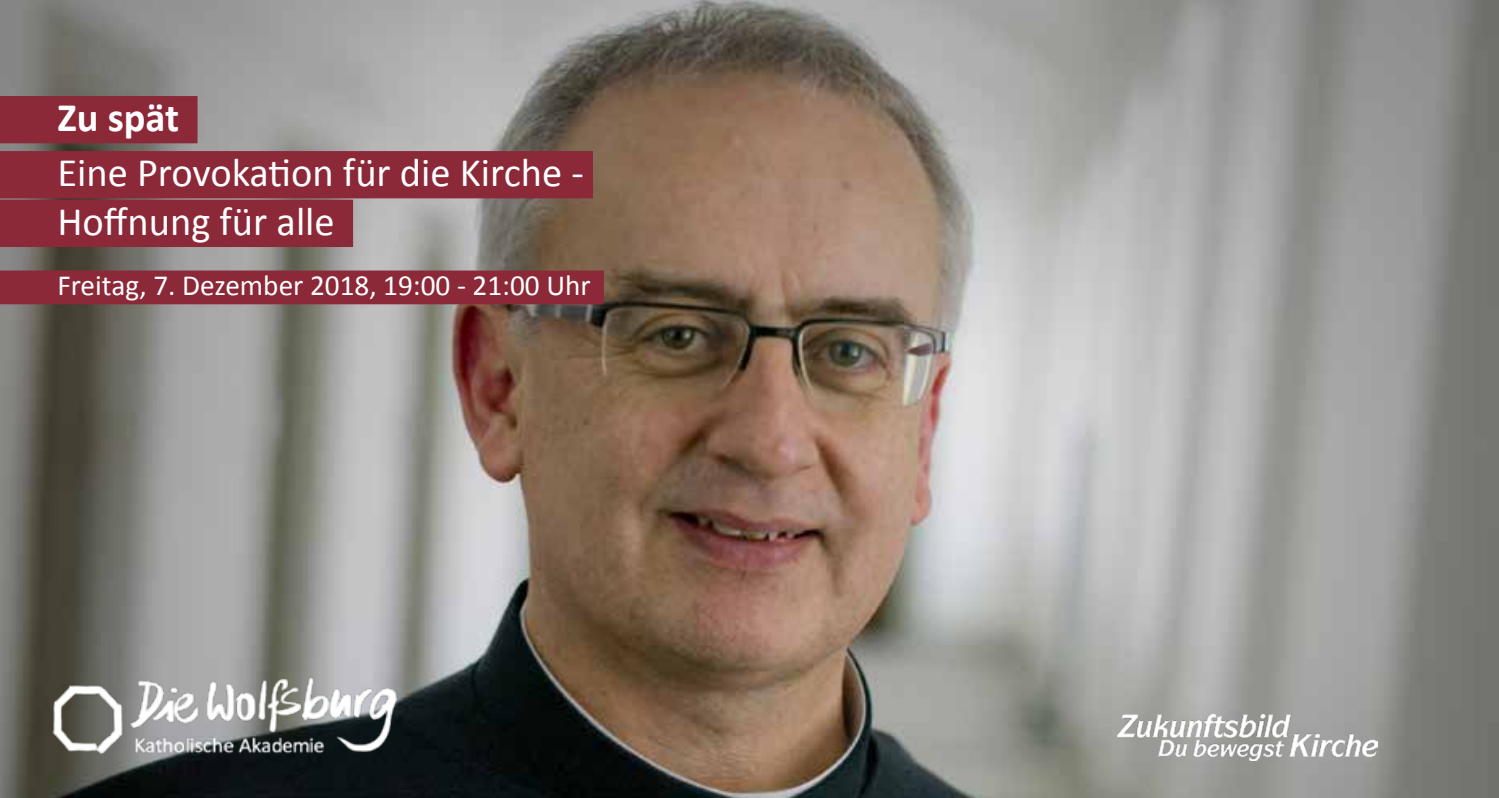
<style>
.page{position:relative;width:1499px;height:798px;background:#fff}
.page>*{position:absolute;margin:0;border:0;box-sizing:border-box;transform-origin:0 0}
.t1{font:40.5px/48.6px "Calibri";color:#fff}
.t2{font:700 40.5px "Calibri";color:#fff}
.t3{font:29.25px "Calibri";color:#fff}
</style>
<div class="page">
<img style="left:0;top:0;width:1499px;height:797px">
<div style="left:0;top:96px;width:198px;height:47px;background:#8b2939"></div>
<div style="left:0;top:151px;width:593px;height:47px;background:#8b2939"></div>
<div style="left:0;top:200px;width:353px;height:47px;background:#8b2939"></div>
<div style="left:0;top:270px;width:604px;height:34px;background:#8b2939"></div>
<img style="left:1118px;top:714px;width:260px;height:45px">
<img style="left:48px;top:644px;width:351px;height:109px">
<p class="t2" style="left:57px;top:89px;width:123px">Zu spät</p>
<p class="t1" style="left:57px;top:147px;width:528px">Eine Provokation für die Kirche -<br>Hoffnung für alle</p>
<p class="t3" style="left:57px;top:265px;width:535px">Freitag, 7. Dezember 2018, 19:00 - 21:00 Uhr</p>
</div>
